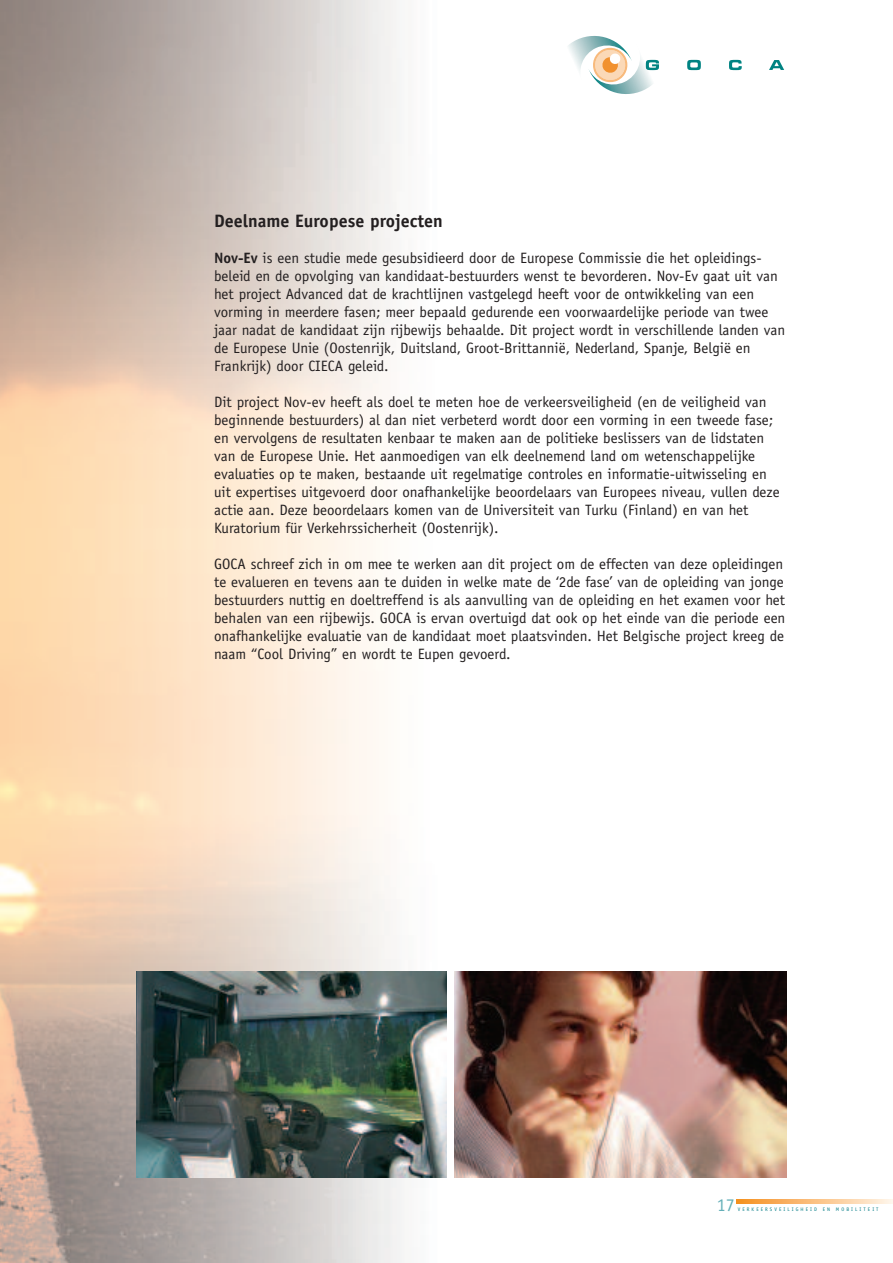
<style>
.page{position:relative;width:893px;height:1263px;background:#fff}
.page>*{position:absolute;margin:0;border:0;box-sizing:border-box;transform-origin:0 0}
.t1{font:700 18px "Officina Sans";color:#231f20}
.t2{font:18px "Officina Sans";color:#64afb8}
.t3{font:15px/18px "Officina Sans";color:#231f20}
.t4{font:5.1px "Officina Sans";letter-spacing:.4em;color:#007b85}
.s1{font-weight:700}
</style>
<div class="page">
<img style="left:0;top:0;width:446px;height:1263px">
<svg style="left:737px;top:1199px;width:156px;height:4px"></svg>
<svg style="left:568px;top:36px;width:91px;height:58px"></svg>
<svg style="left:687px;top:60px;width:14px;height:10px"></svg>
<svg style="left:729px;top:60px;width:13px;height:10px"></svg>
<svg style="left:769px;top:60px;width:15px;height:10px"></svg>
<img style="left:454px;top:972px;width:333px;height:206px">
<img style="left:136px;top:972px;width:310px;height:206px">
<p class="t1" style="left:214px;top:214px;width:230px">Deelname Europese projecten</p>
<p class="t3" style="left:214px;top:250px;width:573px"><span class="s1">Nov-Ev</span> is een studie mede gesubsidieerd door de Europese Commissie die het opleidings&shy;beleid en de opvolging van kandidaat-bestuurders wenst te bevorderen. Nov-Ev gaat uit van het project Advanced dat de krachtlijnen vastgelegd heeft voor de ontwikkeling van een vorming in meerdere fasen; meer bepaald gedurende een voorwaardelijke periode van twee jaar nadat de kandidaat zijn rijbewijs behaalde. Dit project wordt in verschillende landen van de Europese Unie (Oostenrijk, Duitsland, Groot-Brittannië, Nederland, Spanje, België en Frankrijk) door CIECA geleid.</p>
<p class="t3" style="left:214px;top:394px;width:567px">Dit project Nov-ev heeft als doel te meten hoe de verkeersveiligheid (en de veiligheid van beginnende bestuurders) al dan niet verbeterd wordt door een vorming in een tweede fase; en vervolgens de resultaten kenbaar te maken aan de politieke beslissers van de lidstaten van de Europese Unie. Het aanmoedigen van elk deelnemend land om wetenschappelijke evaluaties op te maken, bestaande uit regelmatige controles en informatie-uitwisseling en uit expertises uitgevoerd door onafhankelijke beoordelaars van Europees niveau, vullen deze actie aan. Deze beoordelaars komen van de Universiteit van Turku (Finland) en van het Kuratorium für Verkehrssicherheit (Oostenrijk).</p>
<p class="t3" style="left:214px;top:556px;width:573px">GOCA schreef zich in om mee te werken aan dit project om de effecten van deze opleidingen te evalueren en tevens aan te duiden in welke mate de ‘2de fase’ van de opleiding van jonge bestuurders nuttig en doeltreffend is als aanvulling van de opleiding en het examen voor het behalen van een rijbewijs. GOCA is ervan overtuigd dat ook op het einde van die periode een onafhankelijke evaluatie van de kandidaat moet plaatsvinden. Het Belgische project kreeg de naam “Cool Driving” en wordt te Eupen gevoerd.</p>
<p class="t2" style="left:717px;top:1198px;width:19px">17</p>
<p class="t4" style="left:738px;top:1207px;width:142px">VERKEERSVEILIGHEID EN MOBILITEIT</p>
</div>
